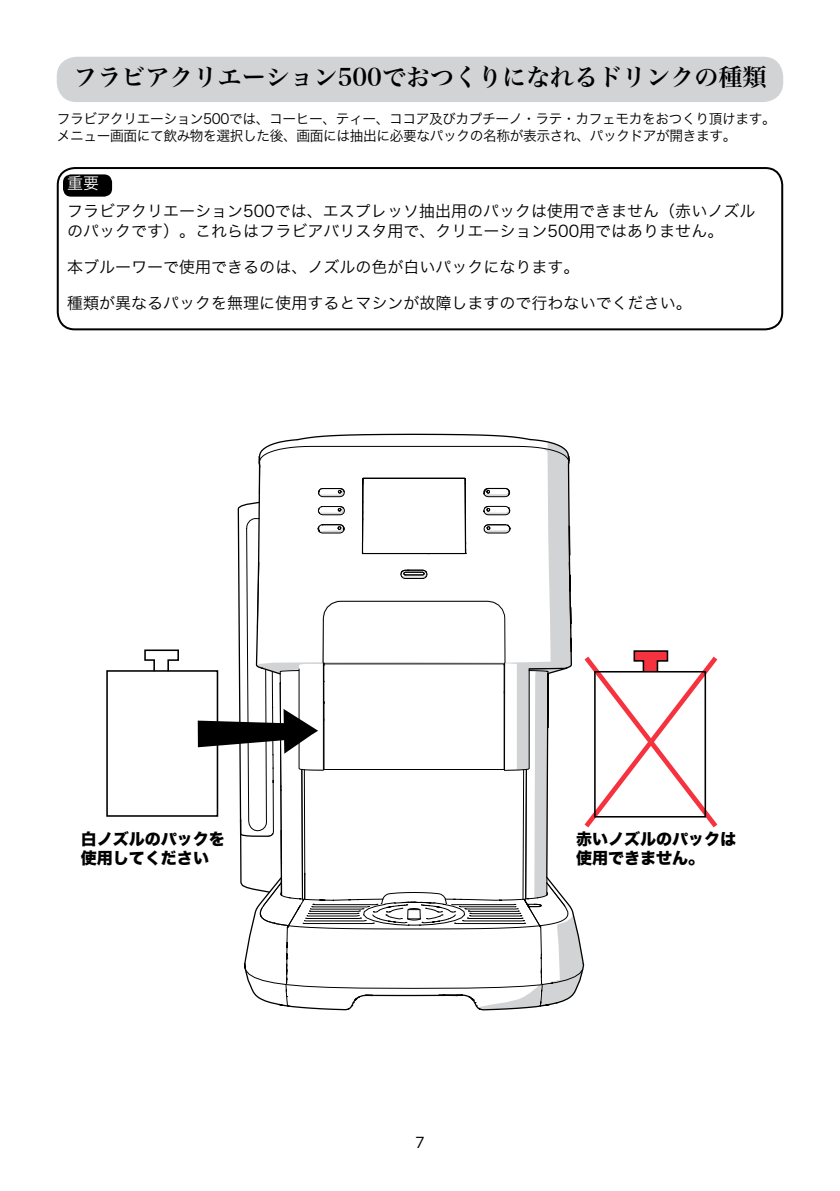
<style>
.page{position:relative;width:840px;height:1191px;background:#fff}
.page>*{position:absolute;margin:0;border:0;box-sizing:border-box;transform-origin:0 0}
.t1{font:24px "Hira Min Pro N W6";color:#000}
.t2{font:16px/19.2px "Hira Kaku Pro N W3";color:#000}
.t3{font:16px/19.2px "Hira Kaku Std W8";color:#000}
.t4{font:16px "Hira Kaku Pro N W3";color:#fff}
.t5{font:16px "Gotham";color:#000}
.t6{font:14px/16.8px "Hira Kaku Pro N W3";letter-spacing:-.03em;color:#000}
</style>
<div class="page">
<div style="left:57px;top:57px;width:725px;height:45px;background:#d1d3d4;border-radius:20px"></div>
<div style="left:63px;top:174px;width:49px;height:23px;background:#000;border-radius:8px"></div>
<div style="left:57px;top:167px;width:725px;height:163px;border:2px solid #000;border-radius:17px"></div>
<svg style="left:106px;top:433px;width:612px;height:578px"></svg>
<h1 class="t1" style="left:73px;top:56px;width:694px">フラビアクリエーション500でおつくりになれるドリンクの種類</h1>
<p class="t6" style="left:57px;top:109px;width:720px">フラビアクリエーション500では、コーヒー、ティー、ココア及びカプチーノ・ラテ・カフェモカをおつくり頂けます。メニュー画面にて飲み物を選択した後、画面には抽出に必要なパックの名称が表示され、パックドアが開きます。</p>
<p class="t4" style="left:67px;top:169px;width:33px">重要</p>
<p class="t2" style="left:67px;top:201px;width:689px">フラビアクリエーション500では、エスプレッソ抽出用のパックは使用できません（赤いノズルのパックです）。これらはフラビアバリスタ用で、クリエーション500用ではありません。</p>
<p class="t2" style="left:67px;top:256px;width:514px">本ブルーワーで使用できるのは、ノズルの色が白いパックになります。</p>
<p class="t2" style="left:67px;top:292px;width:626px">種類が異なるパックを無理に使用するとマシンが故障しますので行わないでください。</p>
<p class="t3" style="left:81px;top:829px;width:145px">白ノズルのパックを使用してください</p>
<p class="t3" style="left:575px;top:829px;width:161px">赤いノズルのパックは使用できません。</p>
<p class="t5" style="left:415px;top:1133px;width:11px">7</p>
</div>
